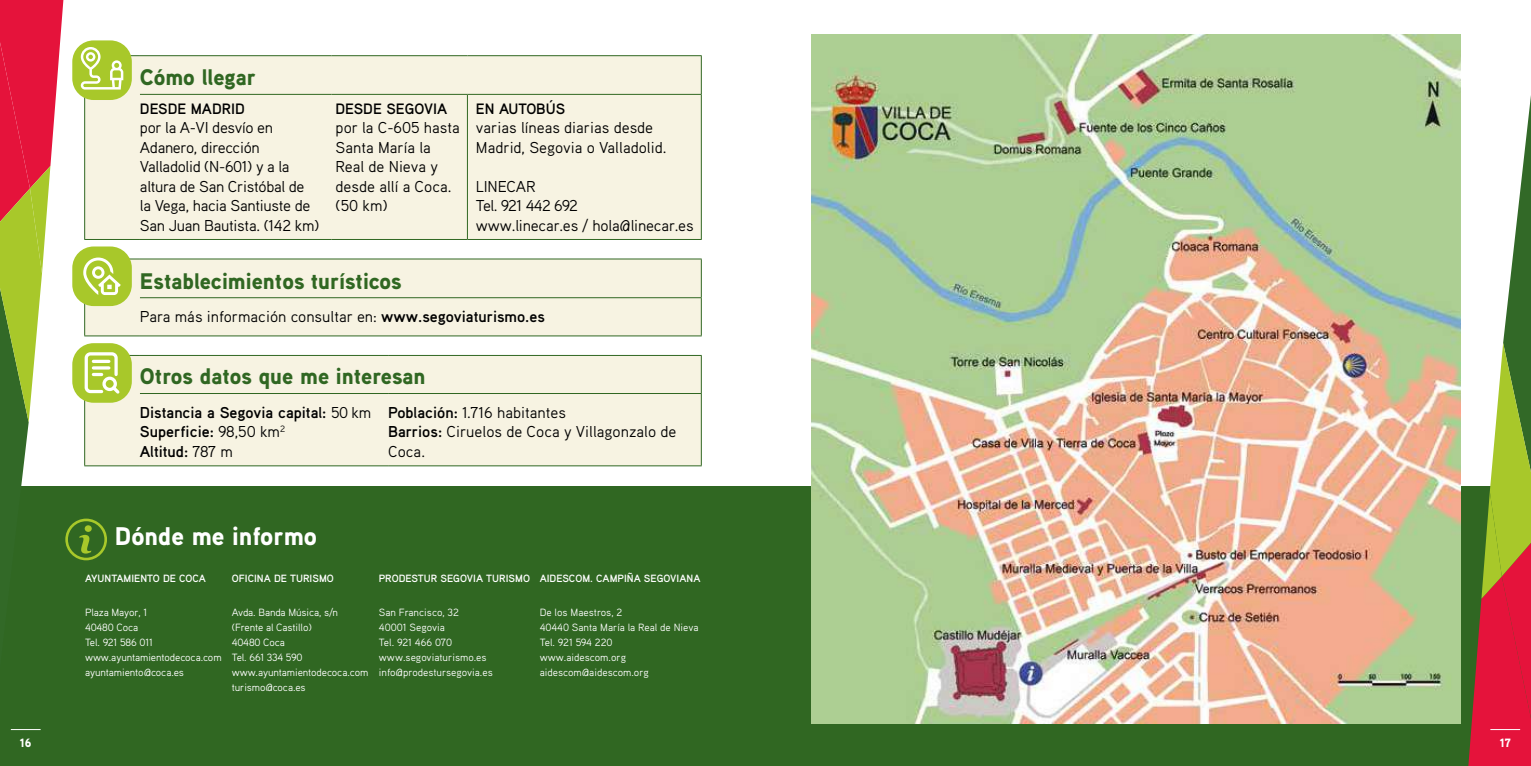
<style>
.page{position:relative;width:1531px;height:766px;background:#fff}
.page>*{position:absolute;margin:0;border:0;box-sizing:border-box;transform-origin:0 0}
.t1{font:900 25.5px "Aaux Pro";color:#fff}
.t2{font:900 22.5px "Aaux Pro";color:#306722}
.t3{font:15.75px/19.5px "Aaux Pro";color:#000}
.t4{font:15.75px/19.5px "Aaux Pro";letter-spacing:-.02em;color:#000}
.t5{font:700 15.75px/19.5px "Aaux Pro";color:#000}
.t6{font:700 15px "Aaux Pro";color:#000}
.t7{font:900 12px "Aaux Pro";color:#fff}
.t8{font:10.5px/15px "Aaux Pro";letter-spacing:-.01em;color:#fff}
.t9{font:700 10.5px "Aaux Pro";color:#fff}
.s1{font-weight:700}
.s2{font-weight:400}
</style>
<div class="page">
<div style="left:123px;top:56px;width:578px;height:183px;background:#f7f3e2"></div>
<hr style="left:84px;top:55px;width:56px;height:1px;background:#306722">
<hr style="left:140px;top:55px;width:191px;height:1px;background:#306722">
<hr style="left:331px;top:55px;width:136px;height:1px;background:#306722">
<hr style="left:467px;top:55px;width:235px;height:1px;background:#306722">
<hr style="left:701px;top:56px;width:1px;height:38px;background:#306722">
<hr style="left:701px;top:95px;width:1px;height:144px;background:#306722">
<hr style="left:84px;top:239px;width:56px;height:1px;background:#306722">
<hr style="left:140px;top:239px;width:191px;height:1px;background:#306722">
<hr style="left:331px;top:239px;width:136px;height:1px;background:#306722">
<hr style="left:467px;top:239px;width:235px;height:1px;background:#306722">
<hr style="left:140px;top:94px;width:191px;height:1px;background:#306722">
<hr style="left:331px;top:94px;width:136px;height:1px;background:#306722">
<hr style="left:467px;top:94px;width:235px;height:1px;background:#306722">
<hr style="left:467px;top:95px;width:1px;height:144px;background:#306722">
<div style="left:123px;top:259px;width:578px;height:76px;background:#f7f3e2"></div>
<hr style="left:84px;top:258px;width:56px;height:1px;background:#306722">
<hr style="left:84px;top:335px;width:56px;height:1px;background:#306722">
<hr style="left:140px;top:258px;width:562px;height:1px;background:#306722">
<hr style="left:701px;top:259px;width:1px;height:38px;background:#306722">
<hr style="left:701px;top:298px;width:1px;height:37px;background:#306722">
<hr style="left:140px;top:335px;width:562px;height:1px;background:#306722">
<hr style="left:140px;top:297px;width:562px;height:1px;background:#306722">
<div style="left:123px;top:356px;width:578px;height:109px;background:#f7f3e2"></div>
<hr style="left:84px;top:355px;width:56px;height:1px;background:#306722">
<hr style="left:140px;top:355px;width:248px;height:1px;background:#306722">
<hr style="left:388px;top:355px;width:314px;height:1px;background:#306722">
<hr style="left:701px;top:356px;width:1px;height:37px;background:#306722">
<hr style="left:701px;top:394px;width:1px;height:71px;background:#306722">
<hr style="left:84px;top:465px;width:56px;height:1px;background:#306722">
<hr style="left:140px;top:465px;width:248px;height:1px;background:#306722">
<hr style="left:388px;top:465px;width:314px;height:1px;background:#306722">
<hr style="left:140px;top:393px;width:248px;height:1px;background:#306722">
<hr style="left:388px;top:393px;width:314px;height:1px;background:#306722">
<div style="left:72px;top:40px;width:60px;height:60px;background:#a8c82a;border-radius:21px"></div>
<div style="left:0;top:486px;width:1531px;height:279px;background:#306722"></div>
<div style="left:72px;top:343px;width:60px;height:59px;background:#a8c82a;border-radius:21px"></div>
<div style="left:72px;top:246px;width:60px;height:60px;background:#a8c82a;border-radius:21px"></div>
<svg style="left:1468px;top:95px;width:63px;height:670px"></svg>
<hr style="left:1490px;top:729px;width:30px;height:1px;background:#fff">
<svg style="left:0;top:0;width:123px;height:561px"></svg>
<img style="left:812px;top:34px;width:648px;height:689px">
<hr style="left:11px;top:729px;width:30px;height:1px;background:#fff">
<p class="t7" style="left:20px;top:734px;width:13px">16</p>
<h2 class="t2" style="left:140px;top:63px;width:117px">Cómo llegar</h2>
<h3 class="t6" style="left:140px;top:99px;width:107px">DESDE MADRID</h3>
<h3 class="t4" style="left:140px;top:118px;width:181px">por la A-VI desvío en<br>Adanero, dirección<br>Valladolid (N-601) y a la altura de San Cristóbal de la Vega, hacia Santiuste de<br>San Juan Bautista. (142 km)</h3>
<h3 class="t6" style="left:336px;top:99px;width:113px">DESDE SEGOVIA</h3>
<h3 class="t3" style="left:336px;top:118px;width:126px">por la C-605 hasta<br>Santa María la<br>Real de Nieva y desde allí a Coca. (50 km)</h3>
<h3 class="t6" style="left:476px;top:99px;width:91px">EN AUTOBÚS</h3>
<h3 class="t3" style="left:476px;top:118px;width:192px">varias líneas diarias desde<br>Madrid, Segovia o Valladolid.</h3>
<h3 class="t3" style="left:476px;top:176px;width:219px">LINECAR<br>Tel. 921 442 692<br>www.linecar.es / hola@linecar.es</h3>
<h2 class="t2" style="left:140px;top:266px;width:263px">Establecimientos turísticos</h2>
<h3 class="t3" style="left:140px;top:306px;width:406px">Para más información consultar en: <span class="s1">www.segoviaturismo.es</span></h3>
<h2 class="t2" style="left:140px;top:362px;width:287px">Otros datos que me interesan</h2>
<h3 class="t5" style="left:140px;top:402px;width:233px">Distancia a Segovia capital: <span class="s2">50 km<br></span>Superficie: <span class="s2">98,50 km</span><sup>2<br></sup>Altitud: <span class="s2">787 m</span></h3>
<h3 class="t3" style="left:388px;top:402px;width:290px"><span class="s1">Población:</span> 1.716 habitantes<br><span class="s1">Barrios:</span> Ciruelos de Coca y Villagonzalo de<br>Coca.</h3>
<h1 class="t1" style="left:115px;top:520px;width:204px">Dónde me informo</h1>
<p class="t9" style="left:85px;top:571px;width:122px">AYUNTAMIENTO DE COCA</p>
<p class="t8" style="left:85px;top:604px;width:138px">Plaza Mayor, 1<br>40480 Coca<br>Tel. 921 586 011 www.ayuntamientodecoca.com ayuntamiento@coca.es</p>
<p class="t9" style="left:232px;top:571px;width:104px">OFICINA DE TURISMO</p>
<p class="t8" style="left:232px;top:604px;width:138px">Avda. Banda Música, s/n (Frente al Castillo)<br>40480 Coca<br>Tel. 661 334 590 www.ayuntamientodecoca.com turismo@coca.es</p>
<p class="t9" style="left:379px;top:571px;width:153px">PRODESTUR SEGOVIA TURISMO</p>
<p class="t8" style="left:379px;top:604px;width:115px">San Francisco, 32<br>40001 Segovia<br>Tel. 921 466 070 www.segoviaturismo.es info@prodestursegovia.es</p>
<p class="t9" style="left:540px;top:571px;width:162px">AIDESCOM. CAMPIÑA SEGOVIANA</p>
<p class="t8" style="left:540px;top:604px;width:160px">De los Maestros, 2<br>40440 Santa María la Real de Nieva<br>Tel. 921 594 220 www.aidescom.org aidescom@aidescom.org</p>
<p class="t7" style="left:1499px;top:734px;width:12px">17</p>
</div>
